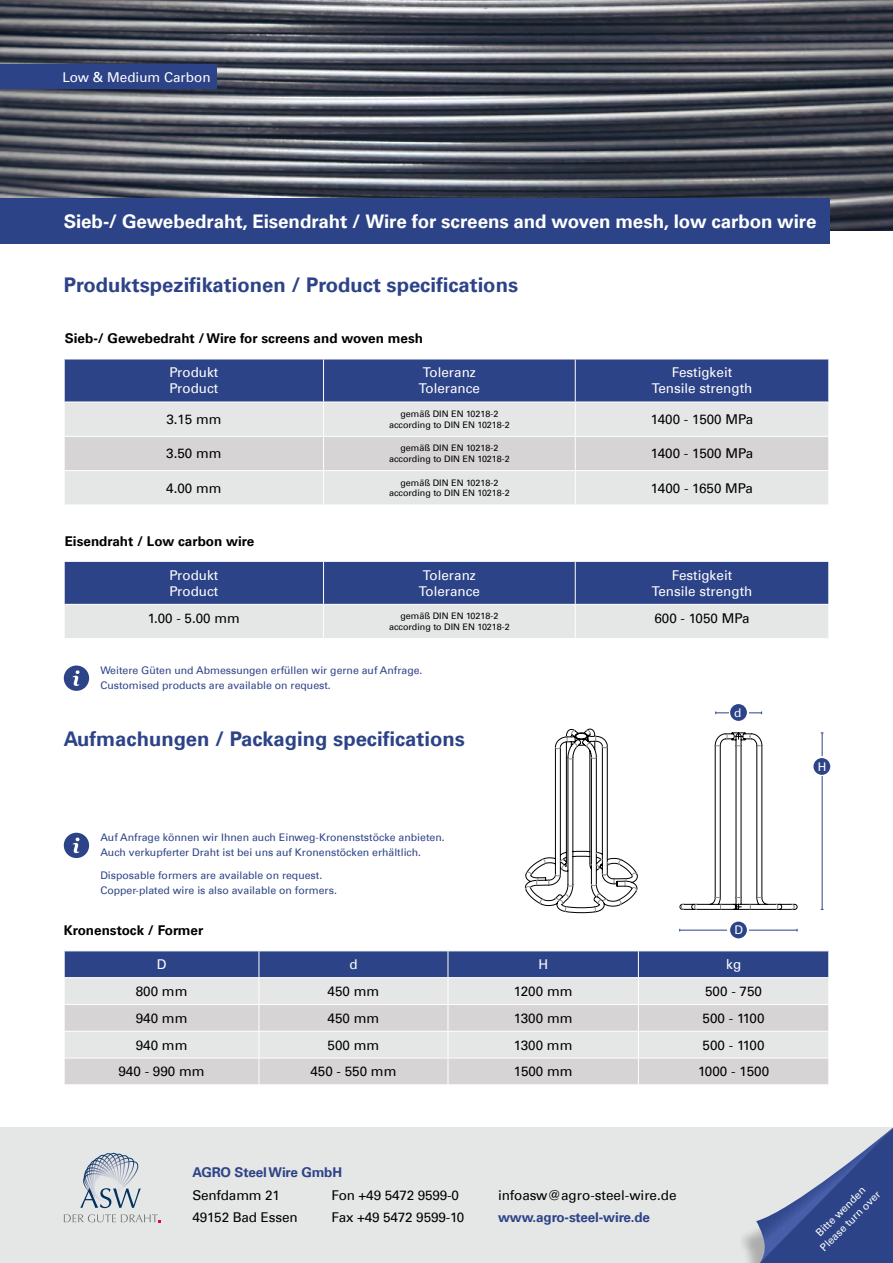
<style>
.page{position:relative;width:893px;height:1263px;background:#fff}
.page>*{position:absolute;margin:0;border:0;box-sizing:border-box;transform-origin:0 0}
.t1{font:700 20.25px "Univers Com 65";color:#2d4387}
.t2{font:700 18.75px "Univers Com 65";letter-spacing:-.005em;color:#fff}
.t3{font:13.5px "Univers Com 55 Roman";color:#000}
.t4{font:13.5px/16.2px "Univers Com 55 Roman";color:#fff;text-align:center}
.t5{font:700 13.5px "Univers Com 65";color:#000}
.t6{font:700 13.5px "Univers Com 65";letter-spacing:-.01em;color:#2d4387}
.t7{font:12px "Univers Com 55 Roman";color:#fff}
.t8{font:10.5px/15px "Univers Com 55 Roman";color:#2d4387}
.t9{font:10.5px/13.5px "Univers Com 55 Roman";color:#fff;text-align:center}
.t10{font:9px/10.8px "Univers Com 55 Roman";color:#000;text-align:center}
</style>
<div class="page">
<div style="left:0;top:1127px;width:893px;height:136px;background:#e5e6e6"></div>
<svg style="left:64px;top:1152px;width:97px;height:71px"></svg>
<img style="left:0;top:0;width:893px;height:230px">
<div style="left:0;top:64px;width:217px;height:25px;background:#2d4387"></div>
<div style="left:65px;top:360px;width:763px;height:42px;background:#2d4387"></div>
<div style="left:65px;top:403px;width:763px;height:102px;background:#e5e6e6"></div>
<div style="left:65px;top:437px;width:763px;height:33px;background:#d6d4d5"></div>
<hr style="left:323px;top:359px;width:1px;height:43px;background:#fff">
<hr style="left:575px;top:359px;width:1px;height:43px;background:#fff">
<hr style="left:323px;top:402px;width:1px;height:34px;background:#fff">
<hr style="left:575px;top:402px;width:1px;height:34px;background:#fff">
<hr style="left:64px;top:436px;width:260px;height:1px;background:#fff">
<hr style="left:324px;top:436px;width:251px;height:1px;background:#fff">
<hr style="left:323px;top:437px;width:1px;height:33px;background:#fff">
<hr style="left:575px;top:436px;width:254px;height:1px;background:#fff">
<hr style="left:575px;top:437px;width:1px;height:33px;background:#fff">
<hr style="left:64px;top:470px;width:260px;height:1px;background:#fff">
<hr style="left:324px;top:470px;width:251px;height:1px;background:#fff">
<hr style="left:323px;top:471px;width:1px;height:34px;background:#fff">
<hr style="left:575px;top:470px;width:254px;height:1px;background:#fff">
<hr style="left:575px;top:471px;width:1px;height:34px;background:#fff">
<svg style="left:65px;top:562px;width:763px;height:76px;background:#7e8bb1"></svg>
<hr style="left:323px;top:562px;width:1px;height:42px;background:#fff">
<hr style="left:575px;top:562px;width:1px;height:42px;background:#fff">
<hr style="left:64px;top:604px;width:260px;height:1px;background:#fff">
<hr style="left:324px;top:604px;width:251px;height:1px;background:#fff">
<hr style="left:323px;top:605px;width:1px;height:33px;background:#fff">
<hr style="left:575px;top:604px;width:254px;height:1px;background:#fff">
<hr style="left:575px;top:605px;width:1px;height:33px;background:#fff">
<div style="left:0;top:198px;width:829px;height:45px;background:#2d4387"></div>
<svg style="left:64px;top:833px;width:25px;height:25px"></svg>
<svg style="left:64px;top:951px;width:765px;height:133px;background:#bdc0ce"></svg>
<svg style="left:525px;top:729px;width:113px;height:184px"></svg>
<svg style="left:679px;top:732px;width:119px;height:178px"></svg>
<hr style="left:716px;top:712px;width:46px;height:1px;background:#2d4387">
<hr style="left:680px;top:930px;width:117px;height:1px;background:#2d4387">
<div style="left:728px;top:927px;width:21px;height:6px;background:#fff"></div>
<div style="left:729px;top:710px;width:19px;height:6px;background:#fff"></div>
<hr style="left:822px;top:733px;width:1px;height:176px;background:#2d4387">
<div style="left:730px;top:921px;width:17px;height:17px;background:#2d4387;border-radius:50%"></div>
<div style="left:730px;top:704px;width:17px;height:17px;background:#2d4387;border-radius:50%"></div>
<div style="left:813px;top:758px;width:17px;height:17px;background:#2d4387;border-radius:50%"></div>
<svg style="left:64px;top:665px;width:25px;height:26px"></svg>
<div style="left:737px;top:1138px;width:152px;height:125px;background:#000;opacity:.25"></div>
<svg style="left:756px;top:1127px;width:137px;height:136px"></svg>
<p class="t4" style="left:62px;top:69px;width:150px">Low &amp; Medium Carbon</p>
<h2 class="t2" style="left:64px;top:211px;width:754px">Sieb-/ Gewebedraht, Eisendraht / Wire for screens and woven mesh, low carbon wire</h2>
<h1 class="t1" style="left:64px;top:273px;width:456px">Produktspezifikationen / Product specifications</h1>
<p class="t5" style="left:65px;top:330px;width:360px">Sieb-/ Gewebedraht / Wire for screens and woven mesh</p>
<p class="t4" style="left:169px;top:364px;width:50px;text-align:left">Produkt<br>Product</p>
<p class="t4" style="left:419px;top:364px;width:63px">Toleranz<br>Tolerance</p>
<p class="t4" style="left:652px;top:364px;width:102px">Festigkeit<br>Tensile strength</p>
<p class="t3" style="left:166px;top:411px;width:57px">3.15 mm</p>
<p class="t10" style="left:389px;top:408px;width:122px">gemäß DIN EN 10218-2 according to DIN EN 10218-2</p>
<p class="t3" style="left:651px;top:411px;width:104px">1400 - 1500 MPa</p>
<p class="t3" style="left:166px;top:445px;width:57px">3.50 mm</p>
<p class="t10" style="left:389px;top:443px;width:122px">gemäß DIN EN 10218-2 according to DIN EN 10218-2</p>
<p class="t3" style="left:651px;top:445px;width:104px">1400 - 1500 MPa</p>
<p class="t3" style="left:166px;top:480px;width:57px">4.00 mm</p>
<p class="t10" style="left:389px;top:477px;width:122px">gemäß DIN EN 10218-2 according to DIN EN 10218-2</p>
<p class="t3" style="left:651px;top:480px;width:104px">1400 - 1650 MPa</p>
<p class="t5" style="left:65px;top:533px;width:191px">Eisendraht / Low carbon wire</p>
<p class="t4" style="left:169px;top:567px;width:50px;text-align:left">Produkt<br>Product</p>
<p class="t4" style="left:419px;top:567px;width:63px">Toleranz<br>Tolerance</p>
<p class="t4" style="left:652px;top:567px;width:102px">Festigkeit<br>Tensile strength</p>
<p class="t3" style="left:148px;top:610px;width:93px">1.00 - 5.00 mm</p>
<p class="t10" style="left:389px;top:611px;width:122px">gemäß DIN EN 10218-2 according to DIN EN 10218-2</p>
<p class="t3" style="left:654px;top:610px;width:97px">600 - 1050 MPa</p>
<p class="t8" style="left:100px;top:663px;width:324px">Weitere Güten und Abmessungen erfüllen wir gerne auf Anfrage.<br>Customised products are available on request.</p>
<h1 class="t1" style="left:64px;top:727px;width:403px">Aufmachungen / Packaging specifications</h1>
<p class="t8" style="left:100px;top:830px;width:346px">Auf Anfrage können wir Ihnen auch Einweg-Kronenststöcke anbieten.<br>Auch verkupferter Draht ist bei uns auf Kronenstöcken erhältlich.</p>
<p class="t8" style="left:100px;top:868px;width:238px">Disposable formers are available on request.<br>Copper-plated wire is also available on formers.</p>
<p class="t7" style="left:734px;top:705px;width:9px">d</p>
<p class="t5" style="left:64px;top:922px;width:141px">Kronenstock / Former</p>
<p class="t4" style="left:157px;top:956px;width:11px">D</p>
<p class="t4" style="left:349px;top:956px;width:10px">d</p>
<p class="t4" style="left:538px;top:956px;width:11px">H</p>
<p class="t4" style="left:726px;top:956px;width:17px">kg</p>
<p class="t3" style="left:136px;top:983px;width:53px">800 mm</p>
<p class="t3" style="left:328px;top:983px;width:53px">450 mm</p>
<p class="t3" style="left:514px;top:983px;width:60px">1200 mm</p>
<p class="t3" style="left:705px;top:983px;width:59px">500 - 750</p>
<p class="t3" style="left:136px;top:1010px;width:53px">940 mm</p>
<p class="t3" style="left:328px;top:1010px;width:53px">450 mm</p>
<p class="t3" style="left:514px;top:1010px;width:60px">1300 mm</p>
<p class="t3" style="left:703px;top:1010px;width:64px">500 - 1100</p>
<p class="t3" style="left:136px;top:1036px;width:53px">940 mm</p>
<p class="t3" style="left:328px;top:1036px;width:53px">500 mm</p>
<p class="t3" style="left:514px;top:1036px;width:60px">1300 mm</p>
<p class="t3" style="left:703px;top:1036px;width:64px">500 - 1100</p>
<p class="t3" style="left:118px;top:1063px;width:88px">940 - 990 mm</p>
<p class="t3" style="left:310px;top:1063px;width:87px">450 - 550 mm</p>
<p class="t3" style="left:514px;top:1063px;width:60px">1500 mm</p>
<p class="t3" style="left:698px;top:1063px;width:73px">1000 - 1500</p>
<p class="t7" style="left:735px;top:923px;width:10px">D</p>
<p class="t6" style="left:192px;top:1164px;width:151px">AGRO Steel Wire GmbH</p>
<p class="t3" style="left:192px;top:1187px;width:89px">Senfdamm 21</p>
<p class="t3" style="left:332px;top:1187px;width:129px">Fon +49 5472 9599-0</p>
<p class="t3" style="left:498px;top:1187px;width:180px">infoasw@agro-steel-wire.de</p>
<p class="t3" style="left:192px;top:1209px;width:107px">49152 Bad Essen</p>
<p class="t3" style="left:332px;top:1209px;width:134px">Fax +49 5472 9599-10</p>
<p class="t6" style="left:498px;top:1209px;width:153px">www.agro-steel-wire.de</p>
<p class="t7" style="left:818px;top:759px;width:10px">H</p>
<p class="t9" style="left:807px;top:1235px;width:82px;rotate:-45deg">Bitte wenden<br>Please turn over</p>
</div>
